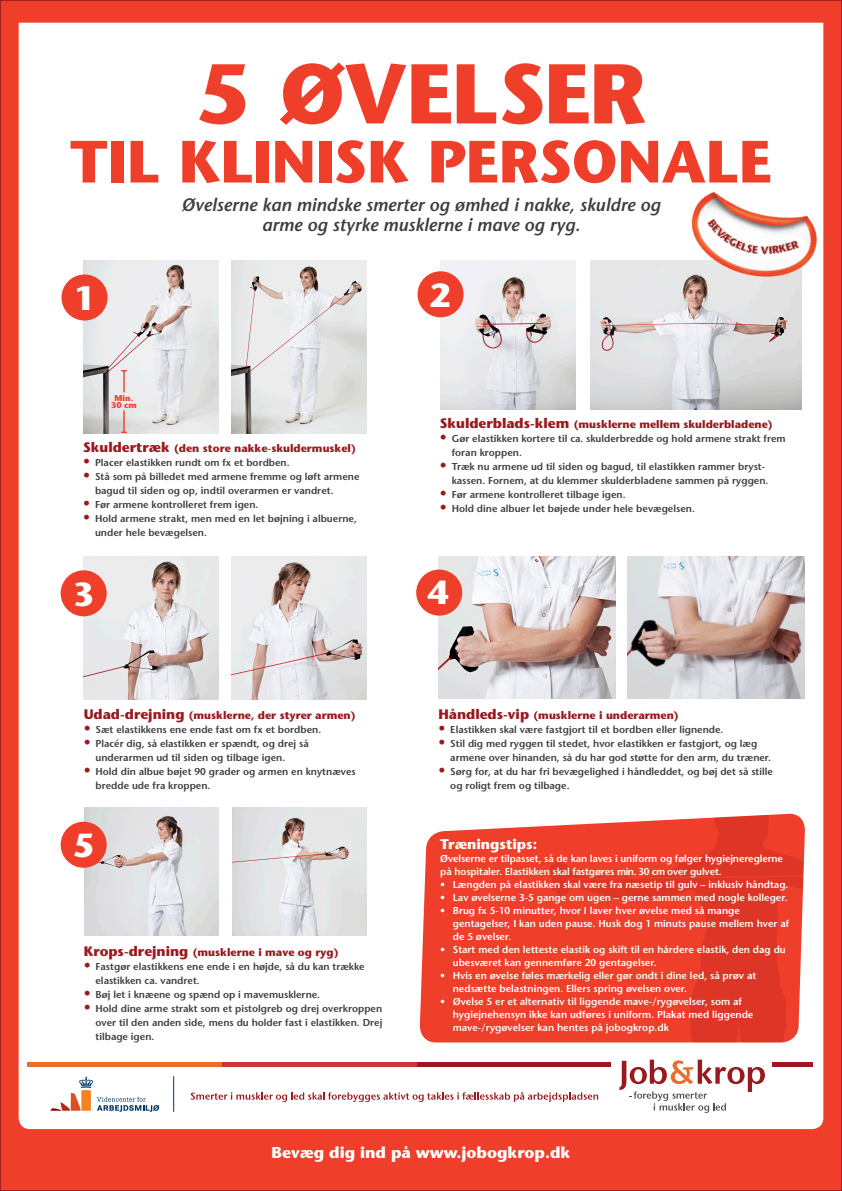
<style>
.page{position:relative;width:842px;height:1191px;background:#fff}
.page>*{position:absolute;margin:0;border:0;box-sizing:border-box;transform-origin:0 0}
.t1{font:700 84.5px "Stone Sans Std";letter-spacing:-.01em;color:#ef3e29}
.t2{font:700 59.4px "Stone Sans Std";letter-spacing:-.005em;color:#ef3e29}
.t3{font:700 33.4px "Stone Sans Std";color:#fff}
.t4{font:italic 600 18px/20px "Stone Sans Std";color:#3e3e3f;text-align:center}
.t5{font:700 15.7px "Stone Sans Std";color:#fff}
.t6{font:700 14px "Stone Sans Std";color:#fff}
.t7{font:700 10.8px "Stone Sans Std";color:#981a1e}
.t8{font:600 10px/14px "Stone Sans Std";color:#3e3e3f}
.t9{font:600 10px/13px "Stone Sans Std";color:#fff}
.t10{font:700 8.3px/7px "Stone Sans Std";color:#ef3e29;text-align:center}
.s1{font-size:13.8px}
.s2{font-size:14px;color:#981a1e}
</style>
<div class="page">
<div style="left:0;top:0;width:842px;height:1190px;background:#ef3e29"></div>
<div style="left:19px;top:23px;width:804px;height:1106px;background:#fff"></div>
<hr style="left:772px;top:1062px;width:40px;height:4px;background:#981a1e">
<svg style="left:619px;top:1059px;width:146px;height:54px;background:#e7d1cf"></svg>
<svg style="left:50px;top:1076px;width:110px;height:35px;background:#e6dedb"></svg>
<hr style="left:173px;top:1076px;width:1px;height:35px;background:#003767">
<svg style="left:191px;top:1092px;width:407px;height:10px;background:#e4c3c4"></svg>
<hr style="left:416px;top:1062px;width:195px;height:4px;background:#981a1e">
<hr style="left:222px;top:1062px;width:194px;height:4px;background:#cf3435">
<hr style="left:27px;top:1062px;width:195px;height:4px;background:#e86d33">
<img style="left:84px;top:556px;width:134px;height:143px">
<img style="left:232px;top:556px;width:135px;height:143px">
<div style="left:61px;top:570px;width:46px;height:46px;background:#ef3e29;border-radius:50%"></div>
<img style="left:84px;top:807px;width:134px;height:128px">
<img style="left:232px;top:807px;width:134px;height:128px">
<div style="left:61px;top:821px;width:46px;height:46px;background:#ef3e29;border-radius:50%"></div>
<img style="left:438px;top:556px;width:178px;height:142px">
<img style="left:627px;top:556px;width:178px;height:142px">
<div style="left:416px;top:569px;width:46px;height:46px;background:#ef3e29;border-radius:50%"></div>
<img style="left:440px;top:260px;width:135px;height:150px">
<img style="left:590px;top:260px;width:211px;height:149px">
<div style="left:417px;top:271px;width:47px;height:46px;background:#ef3e29;border-radius:50%"></div>
<img style="left:84px;top:260px;width:134px;height:174px">
<img style="left:232px;top:260px;width:134px;height:174px">
<div style="left:62px;top:274px;width:46px;height:46px;background:#ef3e29;border-radius:50%"></div>
<hr style="left:123px;top:370px;width:2px;height:22px;background:#ef3e29">
<hr style="left:123px;top:410px;width:2px;height:22px;background:#ef3e29">
<svg style="left:419px;top:813px;width:386px;height:229px"></svg>
<svg style="left:550px;top:814px;width:255px;height:228px"></svg>
<img style="left:678px;top:180px;width:146px;height:114px">
<p class="t1" style="left:196px;top:43px;width:451px">5 ØVELSER</p>
<p class="t2" style="left:70px;top:126px;width:703px">TIL KLINISK PERSONALE</p>
<p class="t4" style="left:182px;top:195px;width:480px">Øvelserne kan mindske smerter og ømhed i nakke, skuldre og arme og styrke musklerne i mave og ryg.</p>
<p class="t3" style="left:74px;top:278px;width:23px">1</p>
<p class="t10" style="left:111px;top:394px;width:27px">Min.<br>30 cm</p>
<p class="t7" style="left:83px;top:441px;width:274px"><span class="s1">Skuldertræk</span> (den store nakke-skuldermuskel)</p>
<p class="t8" style="left:83px;top:455px;width:208px"><span class="s2">•</span> Placer elastikken rundt om fx et bordben.</p>
<p class="t8" style="left:95px;top:469px;width:266px;text-indent:-12px"><span class="s2">•</span> Stå som på billedet med armene fremme og løft armene bagud til siden og op, indtil overarmen er vandret.</p>
<p class="t8" style="left:83px;top:497px;width:177px"><span class="s2">•</span> Før armene kontrolleret frem igen.</p>
<p class="t8" style="left:95px;top:511px;width:263px;text-indent:-12px"><span class="s2">•</span> Hold armene strakt, men med en let bøjning i albuerne, under hele bevægelsen.</p>
<p class="t3" style="left:73px;top:574px;width:23px">3</p>
<p class="t7" style="left:84px;top:708px;width:273px"><span class="s1">Udad-drejning</span> (musklerne, der styrer armen)</p>
<p class="t8" style="left:84px;top:722px;width:239px"><span class="s2">•</span> Sæt elastikkens ene ende fast om fx et bordben.</p>
<p class="t8" style="left:95px;top:736px;width:215px;text-indent:-12px"><span class="s2">•</span> Placér dig, så elastikken er spændt, og drej så underarmen ud til siden og tilbage igen.</p>
<p class="t8" style="left:95px;top:764px;width:262px;text-indent:-12px"><span class="s2">•</span> Hold din albue bøjet 90 grader og armen en knytnæves bredde ude fra kroppen.</p>
<p class="t3" style="left:73px;top:825px;width:23px">5</p>
<p class="t7" style="left:84px;top:945px;width:256px"><span class="s1">Krops-drejning</span> (musklerne i mave og ryg)</p>
<p class="t8" style="left:95px;top:959px;width:271px;text-indent:-12px"><span class="s2">•</span> Fastgør elastikkens ene ende i en højde, så du kan trække elastikken ca. vandret.</p>
<p class="t8" style="left:84px;top:987px;width:238px"><span class="s2">•</span> Bøj let i knæene og spænd op i mavemusklerne.</p>
<p class="t8" style="left:95px;top:1001px;width:288px;text-align:justify;text-indent:-12px"><span class="s2">•</span> Hold dine arme strakt som et pistolgreb og drej overkroppen over til den anden side, mens du holder fast i elastikken. Drej tilbage igen.</p>
<p class="t3" style="left:430px;top:275px;width:23px">2</p>
<p class="t7" style="left:440px;top:417px;width:334px"><span class="s1">Skulderblads-klem</span> (musklerne mellem skulderbladene)</p>
<p class="t8" style="left:452px;top:431px;width:335px;text-indent:-12px"><span class="s2">•</span> Gør elastikken kortere til ca. skulderbredde og hold armene strakt frem foran kroppen.</p>
<p class="t8" style="left:452px;top:459px;width:318px;text-indent:-12px"><span class="s2">•</span> Træk nu armene ud til siden og bagud, til elastikken rammer bryst&shy;kassen. Fornem, at du klemmer skulderbladene sammen på ryggen.</p>
<p class="t8" style="left:440px;top:487px;width:187px"><span class="s2">•</span> Før armene kontrolleret tilbage igen.</p>
<p class="t8" style="left:440px;top:501px;width:256px"><span class="s2">•</span> Hold dine albuer let bøjede under hele bevægelsen.</p>
<p class="t3" style="left:428px;top:572px;width:23px">4</p>
<p class="t7" style="left:438px;top:709px;width:242px"><span class="s1">Håndleds-vip</span> (musklerne i underarmen)</p>
<p class="t8" style="left:438px;top:722px;width:286px"><span class="s2">•</span> Elastikken skal være fastgjort til et bordben eller lignende.</p>
<p class="t8" style="left:450px;top:736px;width:322px;text-indent:-12px"><span class="s2">•</span> Stil dig med ryggen til stedet, hvor elastikken er fastgjort, og læg armene over hinanden, så du har god støtte for den arm, du træner.</p>
<p class="t8" style="left:450px;top:764px;width:324px;text-indent:-12px"><span class="s2">•</span> Sørg for, at du har fri bevægelighed i håndleddet, og bøj det så stille og roligt frem og tilbage.</p>
<p class="t6" style="left:440px;top:836px;width:98px">Træningstips:</p>
<p class="t9" style="left:440px;top:852px;width:344px">Øvelserne er tilpasset, så de kan laves i uniform og følger hygiejnereglerne på hospitaler. Elastikken skal fastgøres min. 30 cm over gulvet.</p>
<p class="t9" style="left:440px;top:878px;width:350px">• Længden på elastikken skal være fra næsetip til gulv – inklusiv håndtag.</p>
<p class="t9" style="left:440px;top:891px;width:349px">• Lav øvelserne 3-5 gange om ugen – gerne sammen med nogle kolleger.</p>
<p class="t9" style="left:453px;top:904px;width:338px;text-indent:-13px">• Brug fx 5-10 minutter, hvor I laver hver øvelse med så mange gentagelser, I kan uden pause. Husk dog 1 minuts pause mellem hver af de 5 øvelser.</p>
<p class="t9" style="left:453px;top:943px;width:335px;text-indent:-13px">• Start med den letteste elastik og skift til en hårdere elastik, den dag du ubesværet kan gennemføre 20 gentagelser.</p>
<p class="t9" style="left:453px;top:969px;width:305px;text-indent:-13px">• Hvis en øvelse føles mærkelig eller gør ondt i dine led, så prøv at nedsætte belastningen. Ellers spring øvelsen over.</p>
<p class="t9" style="left:453px;top:995px;width:302px;text-indent:-13px">• Øvelse 5 er et alternativ til liggende mave-/rygøvelser, som af hygiejnehensyn ikke kan udføres i uniform. Plakat med liggende mave-/rygøvelser kan hentes på jobogkrop.dk</p>
<p class="t5" style="left:272px;top:1143px;width:300px">Bevæg dig ind på www.jobogkrop.dk</p>
</div>
